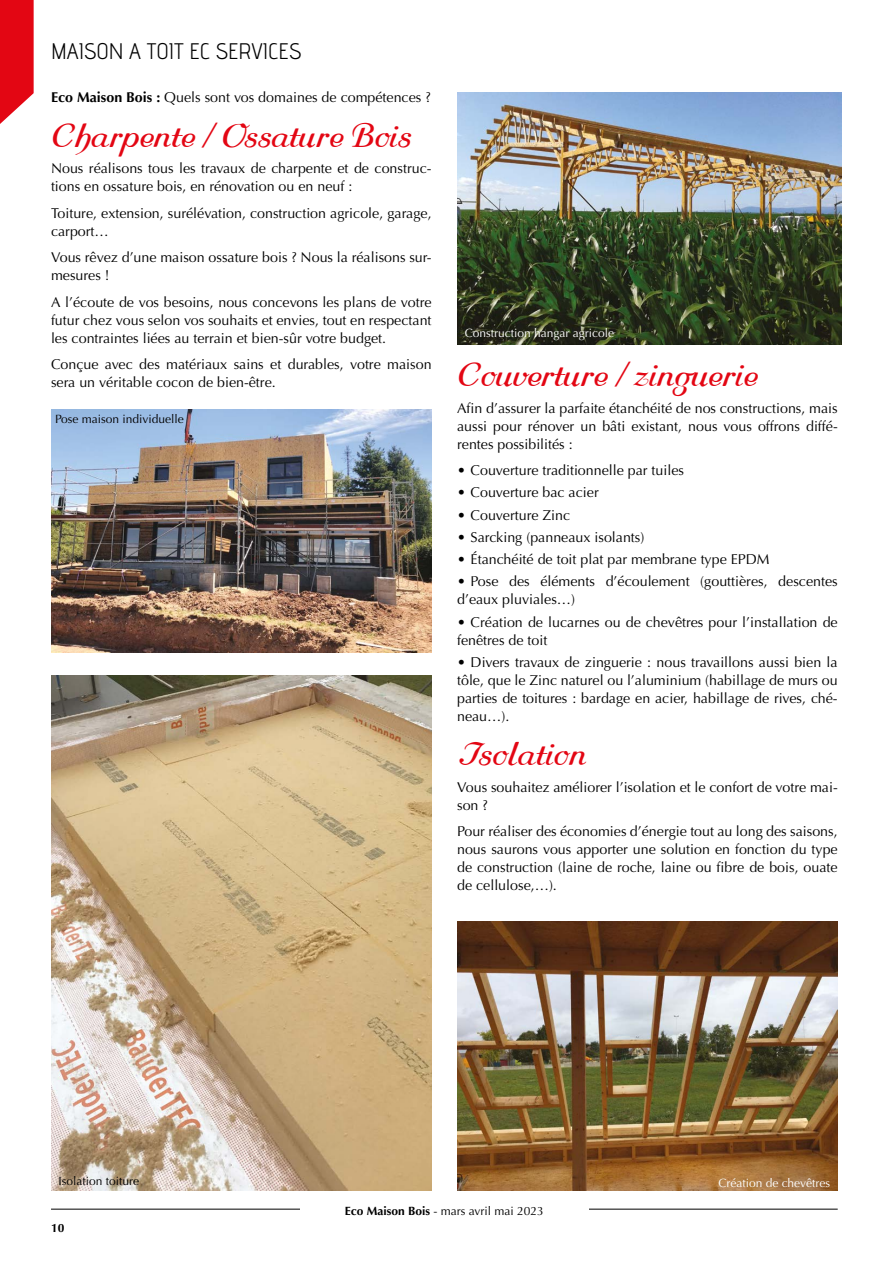
<style>
.page{position:relative;width:893px;height:1263px;background:#fff}
.page>*{position:absolute;margin:0;border:0;box-sizing:border-box;transform-origin:0 0}
.t1{font:36px "Rundkursiv";color:#e30613}
.t2{font:22.5px "advent";color:#000}
.t3{font:14.25px/18px "Optima";color:#000}
.t4{font:12px "Optima";color:#000}
.t5{font:12px "Optima";color:#fff}
.t6{font:700 12px "Optima";color:#000}
.s1{font-weight:700}
</style>
<div class="page">
<hr style="left:51px;top:1209px;width:787px;height:1px;background:#000">
<div style="left:300px;top:1201px;width:288px;height:16px;background:#fff"></div>
<svg style="left:0;top:0;width:34px;height:124px;background:#e62732"></svg>
<img style="left:457px;top:93px;width:384px;height:252px">
<img style="left:457px;top:922px;width:381px;height:269px">
<img style="left:51px;top:410px;width:381px;height:242px">
<img style="left:51px;top:675px;width:381px;height:516px">
<h2 class="t2" style="left:51px;top:37px;width:252px">MAISON A TOIT EC SERVICES</h2>
<p class="t3" style="left:51px;top:89px;width:381px"><span class="s1">Eco Maison Bois :</span> Quels sont vos domaines de compétences ?</p>
<h1 class="t1" style="left:51px;top:116px;width:360px">Charpente / Ossature Bois</h1>
<p class="t3" style="left:51px;top:160px;width:382px">Nous réalisons tous les travaux de charpente et de construc&shy;tions en ossature bois, en rénovation ou en neuf :</p>
<p class="t3" style="left:51px;top:204px;width:382px">Toiture, extension, surélévation, construction agricole, garage, carport…</p>
<p class="t3" style="left:51px;top:249px;width:382px">Vous rêvez d’une maison ossature bois ? Nous la réalisons sur&shy;mesures !</p>
<p class="t3" style="left:51px;top:293px;width:382px;text-align:justify">A l’écoute de vos besoins, nous concevons les plans de votre futur chez vous selon vos souhaits et envies, tout en respectant les contraintes liées au terrain et bien-sûr votre budget.</p>
<p class="t3" style="left:51px;top:356px;width:382px">Conçue avec des matériaux sains et durables, votre maison sera un véritable cocon de bien-être.</p>
<h1 class="t1" style="left:457px;top:356px;width:300px">Couverture / zinguerie</h1>
<p class="t3" style="left:457px;top:399px;width:382px;text-align:justify">Afin d’assurer la parfaite étanchéité de nos constructions, mais aussi pour rénover un bâti existant, nous vous offrons diffé&shy;rentes possibilités :</p>
<p class="t3" style="left:457px;top:461px;width:228px">• Couverture traditionnelle par tuiles</p>
<p class="t3" style="left:457px;top:484px;width:143px">• Couverture bac acier</p>
<p class="t3" style="left:457px;top:506px;width:115px">• Couverture Zinc</p>
<p class="t3" style="left:457px;top:528px;width:189px">• Sarcking (panneaux isolants)</p>
<p class="t3" style="left:457px;top:550px;width:314px">• Étanchéité de toit plat par membrane type EPDM</p>
<p class="t3" style="left:457px;top:573px;width:382px">• Pose des éléments d’écoulement (gouttières, descentes d’eaux pluviales…)</p>
<p class="t3" style="left:457px;top:613px;width:382px">• Création de lucarnes ou de chevêtres pour l’installation de fenêtres de toit</p>
<p class="t3" style="left:457px;top:653px;width:382px;text-align:justify">• Divers travaux de zinguerie : nous travaillons aussi bien la tôle, que le Zinc naturel ou l’aluminium (habillage de murs ou parties de toitures : bardage en acier, habillage de rives, ché&shy;neau…).</p>
<h1 class="t1" style="left:457px;top:735px;width:130px">Isolation</h1>
<p class="t3" style="left:457px;top:778px;width:382px">Vous souhaitez améliorer l’isolation et le confort de votre mai&shy;son ?</p>
<p class="t3" style="left:457px;top:823px;width:382px;text-align:justify">Pour réaliser des économies d’énergie tout au long des saisons, nous saurons vous apporter une solution en fonction du type de construction (laine de roche, laine ou fibre de bois, ouate de cellulose,…).</p>
<p class="t5" style="left:465px;top:326px;width:151px">Construction hangar agricole</p>
<p class="t4" style="left:55px;top:412px;width:130px">Pose maison individuelle</p>
<p class="t4" style="left:59px;top:1174px;width:82px">Isolation toiture</p>
<p class="t6" style="left:51px;top:1221px;width:15px">10</p>
<p class="t4" style="left:345px;top:1203px;width:201px"><span class="s1">Eco Maison Bois</span> - mars avril mai 2023</p>
<p class="t5" style="left:718px;top:1175px;width:113px">Création de chevêtres</p>
</div>
